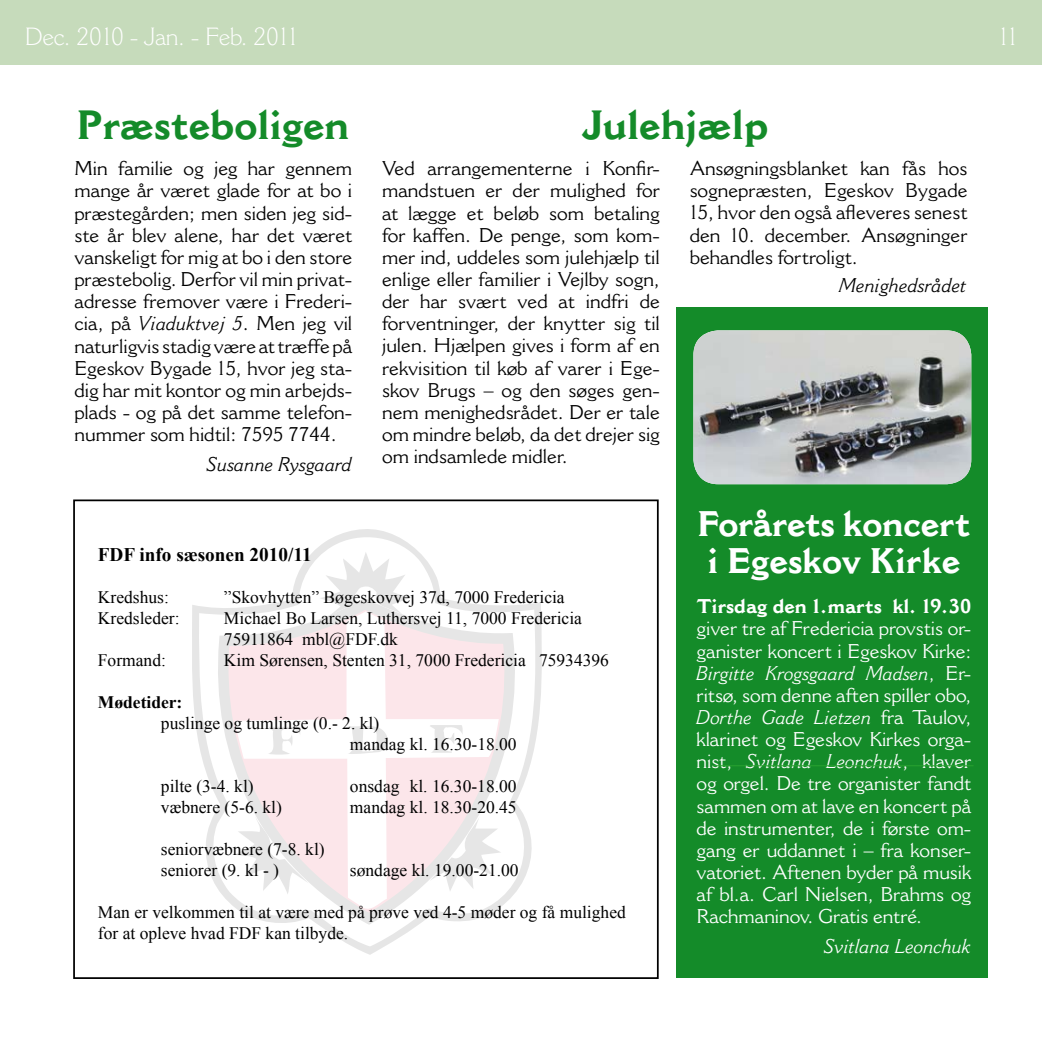
<style>
.page{position:relative;width:1042px;height:1042px;background:#fff}
.page>*{position:absolute;margin:0;border:0;box-sizing:border-box;transform-origin:0 0}
.t1{font:700 40.25px "Cantoria MT Std";color:#148b29}
.t2{font:700 35px/36.8px "Cantoria MT Std";letter-spacing:-.01em;color:#fff}
.t3{font:300 24.5px "Cantoria MT Std";color:#fff}
.t4{font:19.6px/22.2px "Cantoria MT Std";color:#000;text-align:justify}
.t5{font:19.6px/22.2px "Cantoria MT Std";letter-spacing:-.005em;color:#fff;text-align:justify}
.t6{font:italic 19.6px "Cantoria MT Std";color:#000}
.t7{font:700 19.6px "Cantoria MT Std";letter-spacing:-.005em;color:#fff}
.t8{font:italic 19.6px "Cantoria MT Std";letter-spacing:-.005em;color:#fff}
.t9{font:700 19.25px "Times New Roman";color:#000}
.t10{font:17.5px/21px "Times New Roman";color:#000}
.t11{font:700 17.5px "Times New Roman";color:#000}
.s1{font-style:italic}
</style>
<div class="page">
<div style="left:0;top:0;width:1042px;height:64px;background:#c6dbbb"></div>
<div style="left:677px;top:308px;width:311px;height:670px;background:#148b29"></div>
<svg style="left:192px;top:529px;width:350px;height:426px"></svg>
<svg style="left:198px;top:530px;width:339px;height:416px"></svg>
<svg style="left:319px;top:552px;width:94px;height:40px"></svg>
<svg style="left:215px;top:592px;width:305px;height:339px"></svg>
<svg style="left:234px;top:611px;width:265px;height:300px;fill:#fce6ea"></svg>
<svg style="left:430px;top:725px;width:33px;height:28px"></svg>
<svg style="left:268px;top:727px;width:33px;height:28px"></svg>
<svg style="left:348px;top:721px;width:40px;height:33px"></svg>
<svg style="left:430px;top:814px;width:71px;height:77px"></svg>
<svg style="left:235px;top:816px;width:74px;height:78px"></svg>
<div style="left:73px;top:499px;width:586px;height:480px;border:2px solid #000"></div>
<hr style="left:713px;top:765px;width:260px;height:1px;background:#29a330">
<img style="left:693px;top:330px;width:278px;height:154px">
<p class="t3" style="left:25px;top:22px;width:274px">Dec. 2010 - Jan. - Feb. 2011</p>
<h1 class="t1" style="left:77px;top:100px;width:274px">Præsteboligen</h1>
<p class="t4" style="left:74px;top:157px;width:279px">Min familie og jeg har gennem mange år været glade for at bo i præstegården; men siden jeg sid&shy;ste år blev alene, har det været vanskeligt for mig at bo i den store præstebolig. Derfor vil min privat&shy;adresse fremover være i Frederi&shy;cia, på <span class="s1">Viaduktvej 5</span>. Men jeg vil naturligvis stadig være at træffe på Egeskov Bygade 15, hvor jeg sta&shy;dig har mit kontor og min arbejds&shy;plads - og på det samme telefon&shy;nummer som hidtil: 7595 7744.</p>
<p class="t6" style="left:207px;top:452px;width:147px">Susanne Rysgaard</p>
<h1 class="t1" style="left:582px;top:100px;width:187px">Julehjælp</h1>
<p class="t4" style="left:382px;top:157px;width:279px">Ved arrangementerne i Konfir&shy;mandstuen er der mulighed for at lægge et beløb som betaling for kaffen. De penge, som kom&shy;mer ind, uddeles som julehjælp til enlige eller familier i Vejlby sogn, der har svært ved at indfri de forventninger, der knytter sig til julen. Hjælpen gives i form af en rekvisition til køb af varer i Ege&shy;skov Brugs – og den søges gen&shy;nem menighedsrådet. Der er tale om mindre beløb, da det drejer sig om indsamlede midler.</p>
<p class="t4" style="left:690px;top:157px;width:279px">Ansøgningsblanket kan fås hos sognepræsten, Egeskov Bygade 15, hvor den også afleveres senest den 10. december. Ansøgninger behandles fortroligt.</p>
<p class="t6" style="left:839px;top:273px;width:130px">Menighedsrådet</p>
<p class="t9" style="left:98px;top:541px;width:215px">FDF info sæsonen 2010/11</p>
<p class="t10" style="left:98px;top:586px;width:72px">Kredshus:</p>
<p class="t10" style="left:224px;top:586px;width:342px">”Skovhytten” Bøgeskovvej 37d, 7000 Fredericia</p>
<p class="t10" style="left:98px;top:607px;width:83px">Kredsleder:</p>
<p class="t10" style="left:224px;top:607px;width:359px">Michael Bo Larsen, Luthersvej 11, 7000 Fredericia<br>75911864 mbl@FDF.dk</p>
<p class="t10" style="left:98px;top:649px;width:70px">Formand:</p>
<p class="t10" style="left:224px;top:649px;width:387px">Kim Sørensen, Stenten 31, 7000 Fredericia 75934396</p>
<p class="t11" style="left:98px;top:690px;width:86px">Mødetider:</p>
<p class="t10" style="left:350px;top:712px;width:168px;text-indent:-189px">puslinge og tumlinge (0.- 2. kl)<br>mandag kl. 16.30-18.00</p>
<p class="t10" style="left:161px;top:775px;width:94px">pilte (3-4. kl)</p>
<p class="t10" style="left:350px;top:775px;width:168px">onsdag kl. 16.30-18.00</p>
<p class="t10" style="left:161px;top:796px;width:123px">væbnere (5-6. kl)</p>
<p class="t10" style="left:350px;top:796px;width:168px">mandag kl. 18.30-20.45</p>
<p class="t10" style="left:161px;top:838px;width:165px">seniorvæbnere (7-8. kl) seniorer (9. kl - )</p>
<p class="t10" style="left:350px;top:859px;width:170px">søndage kl. 19.00-21.00</p>
<p class="t10" style="left:98px;top:901px;width:529px">Man er velkommen til at være med på prøve ved 4-5 møder og få mulighed for at opleve hvad FDF kan tilbyde.</p>
<h2 class="t2" style="left:697px;top:505px;width:275px">Forårets koncert i Egeskov Kirke</h2>
<p class="t7" style="left:696px;top:594px;width:276px">Tirsdag den 1.marts kl. 19.30</p>
<p class="t5" style="left:696px;top:617px;width:276px">giver tre af Fredericia provstis or&shy;ganister koncert i Egeskov Kirke:<br><span class="s1">Birgitte Krogsgaard Madsen</span>, Er&shy;ritsø, som denne aften spiller obo, <span class="s1">Dorthe Gade Lietzen</span> fra Taulov, klarinet og Egeskov Kirkes orga&shy;nist, <span class="s1">Svitlana Leonchuk</span>, klaver og orgel. De tre organister fandt sammen om at lave en koncert på de instrumenter, de i første om&shy;gang er uddannet i – fra konser&shy;vatoriet. Aftenen byder på musik af bl.a. Carl Nielsen, Brahms og Rachmaninov. Gratis entré.</p>
<p class="t8" style="left:824px;top:934px;width:149px">Svitlana Leonchuk</p>
<p class="t3" style="left:999px;top:22px;width:20px">11</p>
</div>
